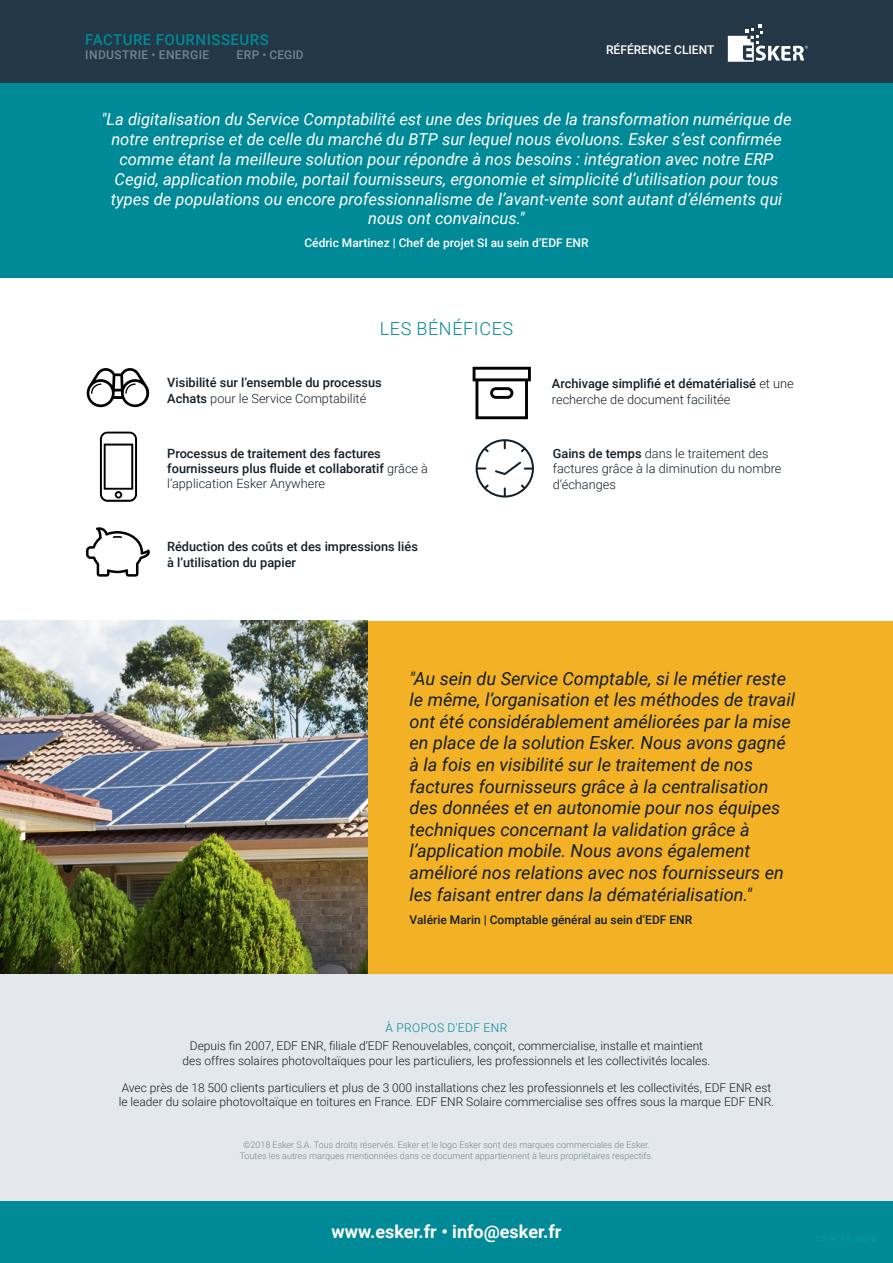
<style>
.page{position:relative;width:893px;height:1263px;background:#fff}
.page>*{position:absolute;margin:0;border:0;box-sizing:border-box;transform-origin:0 0}
.t1{font:italic 18px/21.6px "Roboto";color:#121e29}
.t2{font:700 18px "Roboto";color:#fff}
.t3{font:300 18px "Roboto";letter-spacing:.035em;color:#008996}
.t4{font:italic 16.5px/19.8px "Roboto";color:#fff;text-align:center}
.t5{font:500 15px "Roboto";letter-spacing:.035em;color:#008996}
.t6{font:500 12.75px/15.3px "Roboto";color:#121e29}
.t7{font:300 12.75px/15.8px "Roboto";color:#121e29}
.t8{font:300 12px/14.4px "Roboto";color:#121e29;text-align:center}
.t9{font:500 12px "Roboto";color:#fff}
.t10{font:500 12px "Roboto";color:#121e29}
.t11{font:500 12px "Roboto";letter-spacing:.035em;color:#738592}
.t12{font:300 12px "Roboto";letter-spacing:.035em;color:#008996}
.t13{font:500 12px "Roboto";color:#738592}
.t14{font:300 9px/10.8px "Roboto";color:#738592;text-align:center}
.s1{font-weight:400}
.s2{font-weight:300}
.s3{font-weight:500}
</style>
<div class="page">
<div style="left:0;top:972px;width:893px;height:229px;background:#e2e8eb"></div>
<div style="left:0;top:0;width:893px;height:85px;background:#233746"></div>
<svg style="left:728px;top:24px;width:80px;height:38px"></svg>
<div style="left:367px;top:621px;width:526px;height:353px;background:#f3b125"></div>
<img style="left:0;top:621px;width:367px;height:353px">
<svg style="left:476px;top:439px;width:58px;height:58px"></svg>
<svg style="left:87px;top:368px;width:62px;height:39px"></svg>
<svg style="left:86px;top:527px;width:64px;height:50px"></svg>
<svg style="left:473px;top:367px;width:58px;height:52px"></svg>
<svg style="left:100px;top:432px;width:37px;height:70px"></svg>
<div style="left:0;top:83px;width:893px;height:194px;background:#008996"></div>
<div style="left:0;top:1201px;width:893px;height:62px;background:#008996"></div>
<p class="t5" style="left:85px;top:29px;width:185px">FACTURE FOURNISSEURS</p>
<p class="t11" style="left:85px;top:46px;width:125px">INDUSTRIE <span class="s1">•</span> ENERGIE</p>
<p class="t13" style="left:237px;top:46px;width:69px">ERP <span class="s1">•</span> CEGID</p>
<p class="t9" style="left:606px;top:41px;width:110px">RÉFÉRENCE CLIENT</p>
<p class="t4" style="left:101px;top:109px;width:692px">"La digitalisation du Service Comptabilité est une des briques de la transformation numérique de notre entreprise et de celle du marché du BTP sur lequel nous évoluons. Esker s’est confirmée comme étant la meilleure solution pour répondre à nos besoins : intégration avec notre ERP Cegid, application mobile, portail fournisseurs, ergonomie et simplicité d’utilisation pour tous types de populations ou encore professionnalisme de l’avant-vente sont autant d’éléments qui nous ont convaincus."</p>
<p class="t9" style="left:304px;top:235px;width:286px">Cédric Martinez | Chef de projet SI au sein d’EDF ENR</p>
<p class="t3" style="left:380px;top:316px;width:135px">LES BÉNÉFICES</p>
<p class="t6" style="left:167px;top:375px;width:216px">Visibilité sur l’ensemble du processus<br>Achats <span class="s2">pour le Service Comptabilité</span></p>
<p class="t6" style="left:552px;top:375px;width:243px;line-height:16.2px">Archivage simplifié et dématérialisé <span class="s2">et une recherche de document facilitée</span></p>
<p class="t6" style="left:167px;top:445px;width:262px">Processus de traitement des factures fournisseurs plus fluide et collaboratif <span class="s2">grâce à l’application Esker Anywhere</span></p>
<p class="t6" style="left:167px;top:538px;width:252px;line-height:16.2px">Réduction des coûts et des impressions liés à l’utilisation du papier</p>
<p class="t7" style="left:553px;top:445px;width:230px"><span class="s3">Gains de temps</span> dans le traitement des factures grâce à la diminution du nombre d’échanges</p>
<p class="t1" style="left:410px;top:667px;width:387px">"Au sein du Service Comptable, si le métier reste le même, l’organisation et les méthodes de travail ont été considérablement améliorées par la mise en place de la solution Esker. Nous avons gagné à la fois en visibilité sur le traitement de nos factures fournisseurs grâce à la centralisation des données et en autonomie pour nos équipes techniques concernant la validation grâce à l’application mobile. Nous avons également amélioré nos relations avec nos fournisseurs en les faisant entrer dans la dématérialisation."</p>
<p class="t10" style="left:410px;top:911px;width:284px">Valérie Marin | Comptable général au sein d’EDF ENR</p>
<p class="t12" style="left:386px;top:1019px;width:123px">À PROPOS D'EDF ENR</p>
<p class="t8" style="left:182px;top:1038px;width:529px">Depuis fin 2007, EDF ENR, filiale d’EDF Renouvelables, conçoit, commercialise, installe et maintient des offres solaires photovoltaïques pour les particuliers, les professionnels et les collectivités locales.</p>
<p class="t8" style="left:119px;top:1080px;width:657px;text-align:left">Avec près de 18 500 clients particuliers et plus de 3 000 installations chez les professionnels et les collectivités, EDF ENR est le leader du solaire photovoltaïque en toitures en France. EDF ENR Solaire commercialise ses offres sous la marque EDF ENR.</p>
<p class="t14" style="left:240px;top:1139px;width:415px">©2018 Esker S.A. Tous droits réservés. Esker et le logo Esker sont des marques commerciales de Esker.<br>Toutes les autres marques mentionnées dans ce document appartiennent à leurs propriétaires respectifs.</p>
<p class="t2" style="left:332px;top:1218px;width:231px">www.esker.fr • info@esker.fr</p>
</div>
